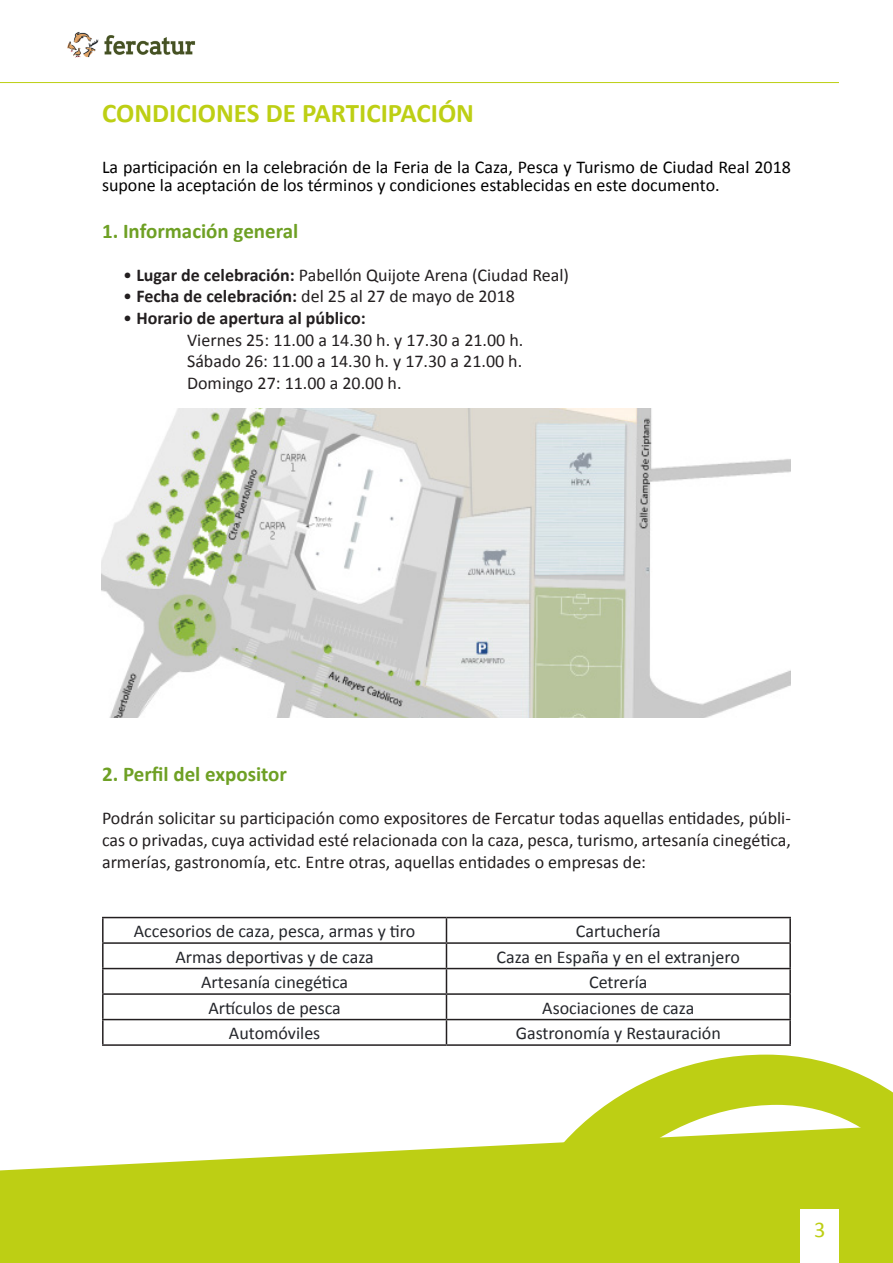
<style>
.page{position:relative;width:893px;height:1263px;background:#fff}
.page>*{position:absolute;margin:0;border:0;box-sizing:border-box;transform-origin:0 0}
.t1{font:700 27px "Calibri";color:#bdcf14}
.Sub_Index{font:22.5px "Calibri";color:#bdcf14}
.Sub_Index_Verde{font:700 21px "Calibri";color:#6ea024}
.t2{font:18px/21.6px "Calibri";color:#231f20;text-align:justify}
.Sub_Index_Verde-2{font:18px "Calibri";color:#24262b}
.t3{font:18px/18px "Calibri";color:#000}
.t4{font:700 18px "Calibri";color:#231f20}
.s1{font-weight:700}
.s2{font-weight:400}
</style>
<div class="page">
<svg style="left:0;top:1145px;width:502px;height:118px;fill:#bdcf14"></svg>
<svg style="left:502px;top:1054px;width:391px;height:209px;fill:#bdcf14"></svg>
<div style="left:801px;top:1209px;width:38px;height:54px;background:#fff"></div>
<hr style="left:0;top:82px;width:839px;height:1px;background:#bdcf14">
<img style="left:67px;top:32px;width:129px;height:26px">
<hr style="left:102px;top:917px;width:344px;height:1px;background:#231f20">
<hr style="left:102px;top:918px;width:2px;height:24px;background:#231f20">
<hr style="left:446px;top:917px;width:345px;height:1px;background:#231f20">
<hr style="left:789px;top:918px;width:2px;height:24px;background:#231f20">
<hr style="left:102px;top:942px;width:344px;height:2px;background:#231f20">
<hr style="left:102px;top:944px;width:2px;height:24px;background:#231f20">
<hr style="left:446px;top:942px;width:345px;height:2px;background:#231f20">
<hr style="left:789px;top:944px;width:2px;height:24px;background:#231f20">
<hr style="left:102px;top:968px;width:344px;height:1px;background:#231f20">
<hr style="left:102px;top:969px;width:2px;height:24px;background:#231f20">
<hr style="left:446px;top:968px;width:345px;height:1px;background:#231f20">
<hr style="left:789px;top:969px;width:2px;height:24px;background:#231f20">
<hr style="left:102px;top:993px;width:344px;height:2px;background:#231f20">
<hr style="left:102px;top:995px;width:2px;height:24px;background:#231f20">
<hr style="left:446px;top:993px;width:345px;height:2px;background:#231f20">
<hr style="left:789px;top:995px;width:2px;height:24px;background:#231f20">
<hr style="left:102px;top:1019px;width:344px;height:1px;background:#231f20">
<hr style="left:102px;top:1020px;width:2px;height:24px;background:#231f20">
<hr style="left:446px;top:1019px;width:345px;height:1px;background:#231f20">
<svg style="left:446px;top:918px;width:1px;height:126px"></svg>
<hr style="left:789px;top:1020px;width:2px;height:24px;background:#231f20">
<hr style="left:102px;top:1044px;width:344px;height:2px;background:#231f20">
<hr style="left:446px;top:1044px;width:345px;height:2px;background:#231f20">
<img style="left:101px;top:408px;width:690px;height:309px">
<p class="t1" style="left:102px;top:96px;width:373px">CONDICIONES DE PARTICIPACIÓN</p>
<p class="t3" style="left:102px;top:158px;width:690px">La participación en la celebración de la Feria de la Caza, Pesca y Turismo de Ciudad Real 2018 supone la aceptación de los términos y condiciones establecidas en este documento.</p>
<p class="Sub_Index_Verde" style="left:102px;top:217px;width:198px">1. Información general</p>
<p class="t2" style="left:123px;top:264px;width:447px">• <span class="s1">Lugar de celebración:</span> Pabellón Quijote Arena (Ciudad Real)</p>
<p class="t2" style="left:123px;top:286px;width:393px">• <span class="s1">Fecha de celebración:</span> del 25 al 27 de mayo de 2018</p>
<p class="t4" style="left:123px;top:306px;width:244px"><span class="s2">•</span> Horario de apertura al público:</p>
<p class="t2" style="left:187px;top:329px;width:338px">Viernes 25: 11.00 a 14.30 h. y 17.30 a 21.00 h.</p>
<p class="t2" style="left:187px;top:350px;width:337px">Sábado 26: 11.00 a 14.30 h. y 17.30 a 21.00 h.</p>
<p class="t2" style="left:187px;top:372px;width:216px">Domingo 27: 11.00 a 20.00 h.</p>
<p class="Sub_Index_Verde" style="left:102px;top:761px;width:186px">2. Perfil del expositor</p>
<p class="t2" style="left:102px;top:808px;width:690px">Podrán solicitar su participación como expositores de Fercatur todas aquellas entidades, públi&shy;cas o privadas, cuya actividad esté relacionada con la caza, pesca, turismo, artesanía cinegética, armerías, gastronomía, etc. Entre otras, aquellas entidades o empresas de:</p>
<p class="Sub_Index_Verde-2" style="left:134px;top:920px;width:283px">Accesorios de caza, pesca, armas y tiro</p>
<p class="Sub_Index_Verde-2" style="left:576px;top:920px;width:87px">Cartuchería</p>
<p class="Sub_Index_Verde-2" style="left:175px;top:945px;width:200px">Armas deportivas y de caza</p>
<p class="Sub_Index_Verde-2" style="left:497px;top:945px;width:245px">Caza en España y en el extranjero</p>
<p class="Sub_Index_Verde-2" style="left:201px;top:971px;width:148px">Artesanía cinegética</p>
<p class="Sub_Index_Verde-2" style="left:589px;top:971px;width:60px">Cetrería</p>
<p class="Sub_Index_Verde-2" style="left:208px;top:996px;width:134px">Artículos de pesca</p>
<p class="Sub_Index_Verde-2" style="left:542px;top:996px;width:154px">Asociaciones de caza</p>
<p class="Sub_Index_Verde-2" style="left:229px;top:1022px;width:93px">Automóviles</p>
<p class="Sub_Index_Verde-2" style="left:516px;top:1022px;width:207px">Gastronomía y Restauración</p>
<p class="Sub_Index" style="left:814px;top:1216px;width:13px">3</p>
</div>
